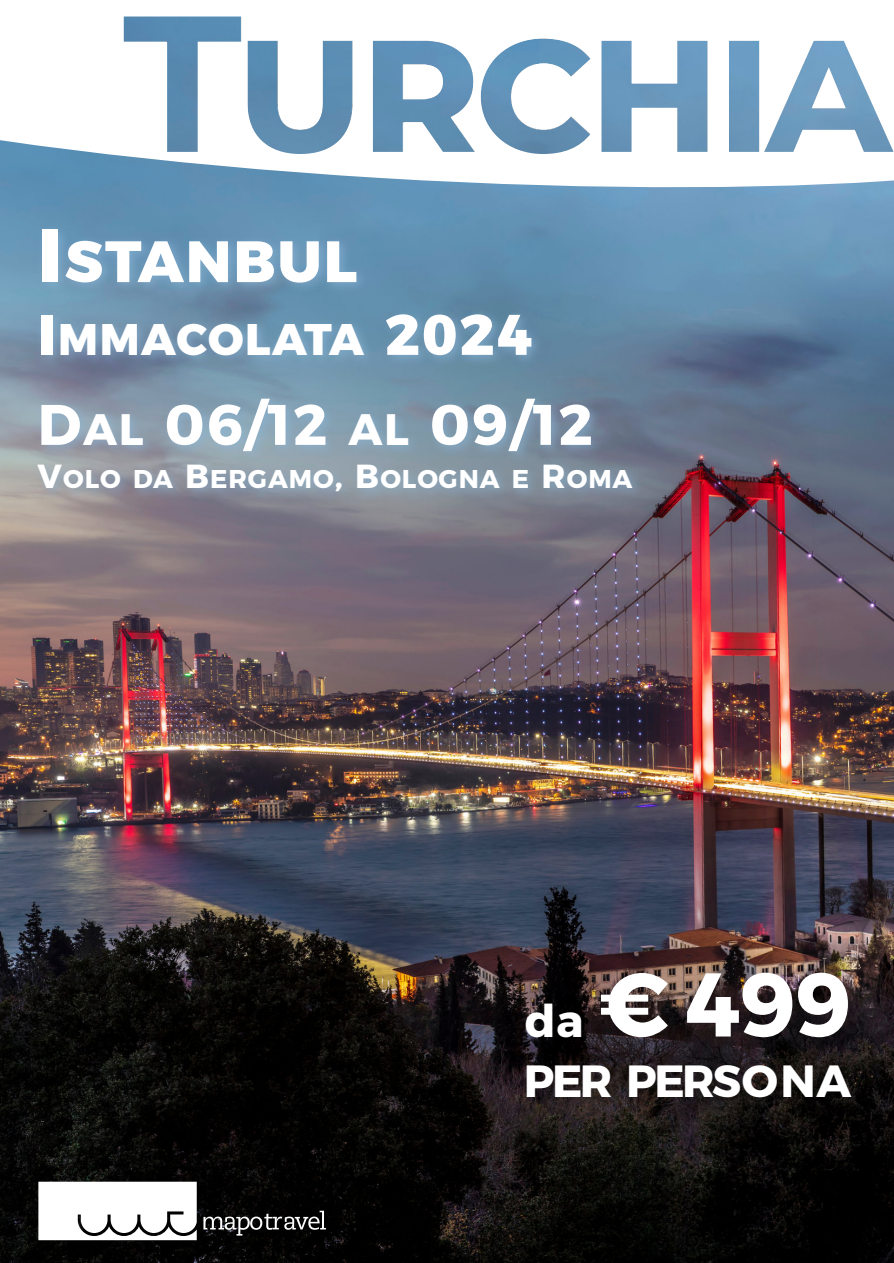
<style>
.page{position:relative;width:894px;height:1263px;background:#fff}
.page>*{position:absolute;margin:0;border:0;box-sizing:border-box;transform-origin:0 0}
.t1{font:700 90px "Montserrat";color:#fff}
.t2{font:800 58.2px "Montserrat";letter-spacing:.035em;color:#fff}
.t3{font:700 57px "Montserrat";letter-spacing:.035em;color:#fff}
.t4{font:700 45px "Montserrat";letter-spacing:-.05em;color:#fff}
.t5{font:800 44.25px "Montserrat";letter-spacing:.03em;color:#fff}
.t6{font:700 25.65px "Montserrat";letter-spacing:.035em;color:#fff}
.s1{font-size:75px}
.s2{font-size:57px}
.s3{font-size:43.95px}
.s4{font-size:33.3px}
.s5{font-size:45px}
</style>
<div class="page">
<img style="left:0;top:204px;width:893px;height:1059px">
<img style="left:430px;top:868px;width:463px;height:346px">
<img style="left:32px;top:222px;width:613px;height:283px">
<svg style="left:38px;top:1182px;width:159px;height:58px"></svg>
<svg style="left:203px;top:1211px;width:123px;height:24px;background:#3c3b3b"></svg>
<svg style="left:0;top:16px;width:893px;height:188px"></svg>
<img style="left:124px;top:17px;width:769px;height:137px">
<h2 class="t2" style="left:38px;top:226px;width:321px"><span class="s1">I</span>STANBUL</h2>
<h3 class="t5" style="left:38px;top:312px;width:495px"><span class="s2">I</span>MMACOLATA <span class="s2">2024</span></h3>
<h3 class="t3" style="left:38px;top:390px;width:556px">D<span class="s3">AL</span> 06/12 <span class="s3">AL</span> 09/12</h3>
<p class="t6" style="left:38px;top:463px;width:596px"><span class="s4">V</span>OLO DA <span class="s4">B</span>ERGAMO<span class="s4">, B</span>OLOGNA E <span class="s4">R</span>OMA</p>
<h1 class="t1" style="left:524px;top:949px;width:328px"><span class="s5">da</span> € 499</h1>
<h3 class="t4" style="left:523px;top:1053px;width:329px">PER PERSONA</h3>
</div>
